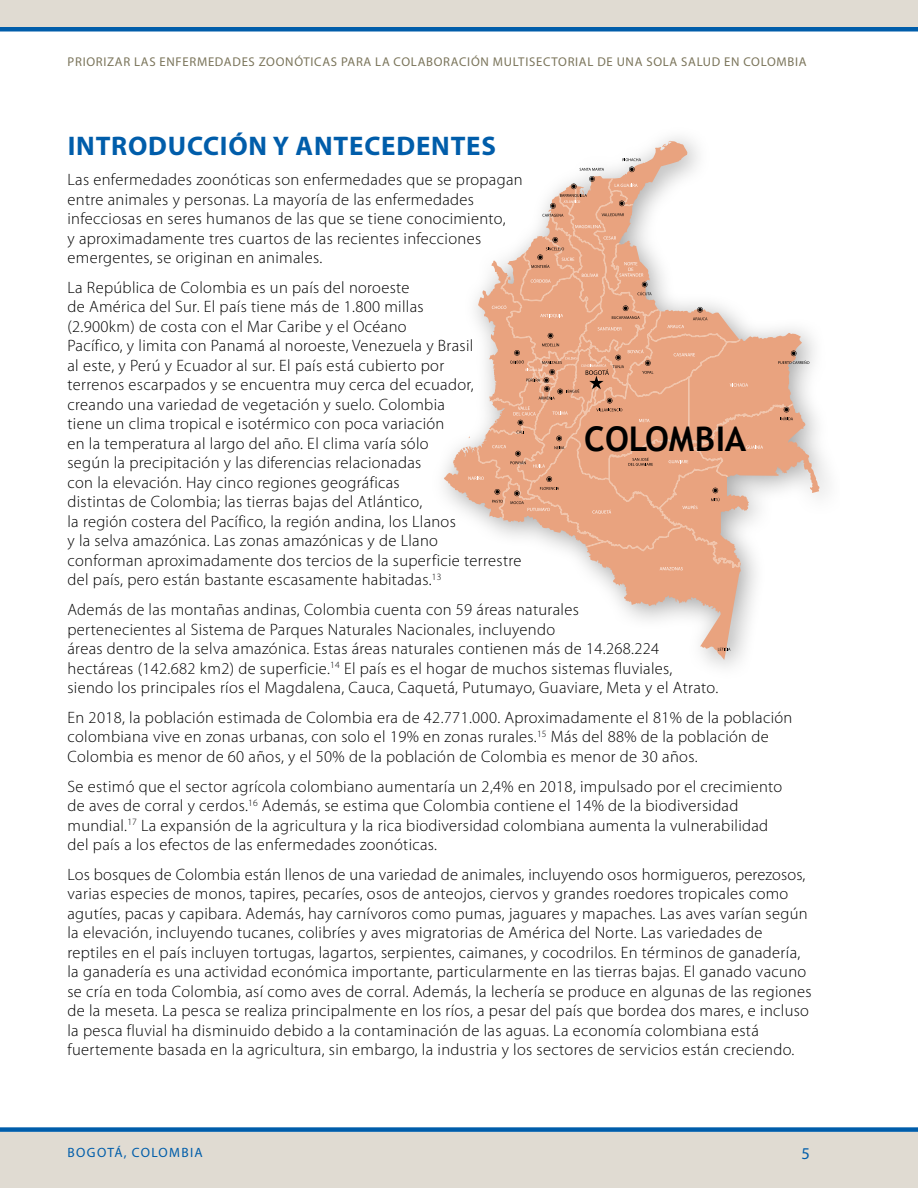
<style>
.page{position:relative;width:918px;height:1188px;background:#fff}
.page>*{position:absolute;margin:0;border:0;box-sizing:border-box;transform-origin:0 0}
.t1{font:700 34.05px "Trebuchet MS";color:#000}
.t2{font:700 27px "Myriad Pro";letter-spacing:.03em;color:#005daa}
.Body_Text{font:300 16.5px/19.5px "Myriad Pro";letter-spacing:.02em;color:#000}
.t3{font:16.5px "Myriad Pro";color:#005daa}
.t4{font:13.5px "Myriad Pro";letter-spacing:.1em;color:#005daa}
.t5{font:12.75px "Myriad Pro";letter-spacing:.055em;color:#7b755b}
</style>
<div class="page">
<div style="left:0;top:1132px;width:918px;height:56px;background:#e0dbd2"></div>
<div style="left:0;top:0;width:918px;height:27px;background:#e0dbd2"></div>
<div style="left:0;top:1127px;width:918px;height:5px;background:#005daa"></div>
<div style="left:0;top:27px;width:918px;height:5px;background:#005daa"></div>
<svg style="left:444px;top:141px;width:376px;height:519px"></svg>
<svg style="left:477px;top:178px;width:316px;height:390px"></svg>
<svg style="left:604px;top:236px;width:12px;height:4px"></svg>
<svg style="left:575px;top:225px;width:26px;height:3px"></svg>
<svg style="left:531px;top:279px;width:20px;height:4px"></svg>
<svg style="left:540px;top:314px;width:23px;height:4px"></svg>
<svg style="left:674px;top:353px;width:21px;height:3px"></svg>
<svg style="left:730px;top:383px;width:18px;height:4px"></svg>
<svg style="left:746px;top:445px;width:17px;height:4px"></svg>
<svg style="left:669px;top:460px;width:19px;height:3px"></svg>
<svg style="left:682px;top:505px;width:15px;height:4px"></svg>
<svg style="left:660px;top:567px;width:23px;height:3px"></svg>
<svg style="left:492px;top:305px;width:14px;height:4px"></svg>
<svg style="left:533px;top:464px;width:12px;height:4px"></svg>
<svg style="left:468px;top:476px;width:16px;height:4px"></svg>
<svg style="left:592px;top:510px;width:19px;height:4px"></svg>
<svg style="left:582px;top:273px;width:16px;height:4px"></svg>
<svg style="left:667px;top:325px;width:17px;height:3px"></svg>
<svg style="left:623px;top:158px;width:18px;height:3px"></svg>
<svg style="left:628px;top:457px;width:25px;height:9px"></svg>
<svg style="left:718px;top:648px;width:12px;height:3px"></svg>
<svg style="left:517px;top:431px;width:8px;height:2px"></svg>
<svg style="left:492px;top:489px;width:11px;height:14px"></svg>
<svg style="left:510px;top:476px;width:49px;height:35px;background:#e1a180"></svg>
<svg style="left:492px;top:445px;width:34px;height:19px"></svg>
<svg style="left:554px;top:436px;width:10px;height:13px"></svg>
<svg style="left:711px;top:488px;width:8px;height:13px"></svg>
<svg style="left:778px;top:351px;width:31px;height:13px"></svg>
<svg style="left:780px;top:407px;width:13px;height:13px"></svg>
<svg style="left:693px;top:307px;width:14px;height:13px"></svg>
<svg style="left:612px;top:305px;width:28px;height:14px"></svg>
<svg style="left:619px;top:262px;width:33px;height:33px"></svg>
<svg style="left:531px;top:237px;width:43px;height:31px"></svg>
<svg style="left:542px;top:167px;width:96px;height:50px"></svg>
<svg style="left:510px;top:327px;width:143px;height:98px;background:#e3a381"></svg>
<p class="t5" style="left:68px;top:55px;width:740px">PRIORIZAR LAS ENFERMEDADES ZOONÓTICAS PARA LA COLABORACIÓN MULTISECTORIAL DE UNA SOLA SALUD EN COLOMBIA</p>
<h2 class="t2" style="left:68px;top:131px;width:430px">INTRODUCCIÓN Y ANTECEDENTES</h2>
<p class="Body_Text" style="left:68px;top:170px;width:457px">Las enfermedades zoonóticas son enfermedades que se propagan entre animales y personas. La mayoría de las enfermedades infecciosas en seres humanos de las que se tiene conocimiento,<br>y aproximadamente tres cuartos de las recientes infecciones emergentes, se originan en animales.</p>
<p class="Body_Text" style="left:68px;top:278px;width:455px">La República de Colombia es un país del noroeste<br>de América del Sur. El país tiene más de 1.800 millas<br>(2.900km) de costa con el Mar Caribe y el Océano<br>Pacífico, y limita con Panamá al noroeste, Venezuela y Brasil<br>al este, y Perú y Ecuador al sur. El país está cubierto por<br>terrenos escarpados y se encuentra muy cerca del ecuador, creando una variedad de vegetación y suelo. Colombia<br>tiene un clima tropical e isotérmico con poca variación<br>en la temperatura al largo del año. El clima varía sólo<br>según la precipitación y las diferencias relacionadas<br>con la elevación. Hay cinco regiones geográficas<br>distintas de Colombia; las tierras bajas del Atlántico,<br>la región costera del Pacífico, la región andina, los Llanos<br>y la selva amazónica. Las zonas amazónicas y de Llano<br>conforman aproximadamente dos tercios de la superficie terrestre del país, pero están bastante escasamente habitadas.<sup>13</sup></p>
<p class="Body_Text" style="left:68px;top:600px;width:652px">Además de las montañas andinas, Colombia cuenta con 59 áreas naturales<br>pertenecientes al Sistema de Parques Naturales Nacionales, incluyendo<br>áreas dentro de la selva amazónica. Estas áreas naturales contienen más de 14.268.224 hectáreas (142.682 km2) de superficie.<sup>14</sup> El país es el hogar de muchos sistemas fluviales, siendo los principales ríos el Magdalena, Cauca, Caquetá, Putumayo, Guaviare, Meta y el Atrato.</p>
<p class="Body_Text" style="left:68px;top:708px;width:726px">En 2018, la población estimada de Colombia era de 42.771.000. Aproximadamente el 81% de la población colombiana vive en zonas urbanas, con solo el 19% en zonas rurales.<sup>15</sup> Más del 88% de la población de<br>Colombia es menor de 60 años, y el 50% de la población de Colombia es menor de 30 años.</p>
<p class="Body_Text" style="left:68px;top:777px;width:716px">Se estimó que el sector agrícola colombiano aumentaría un 2,4% en 2018, impulsado por el crecimiento de aves de corral y cerdos.<sup>16</sup> Además, se estima que Colombia contiene el 14% de la biodiversidad mundial.<sup>17</sup> La expansión de la agricultura y la rica biodiversidad colombiana aumenta la vulnerabilidad del país a los efectos de las enfermedades zoonóticas.</p>
<p class="Body_Text" style="left:68px;top:865px;width:746px">Los bosques de Colombia están llenos de una variedad de animales, incluyendo osos hormigueros, perezosos, varias especies de monos, tapires, pecaríes, osos de anteojos, ciervos y grandes roedores tropicales como agutíes, pacas y capibara. Además, hay carnívoros como pumas, jaguares y mapaches. Las aves varían según la elevación, incluyendo tucanes, colibríes y aves migratorias de América del Norte. Las variedades de reptiles en el país incluyen tortugas, lagartos, serpientes, caimanes, y cocodrilos. En términos de ganadería, la ganadería es una actividad económica importante, particularmente en las tierras bajas. El ganado vacuno se cría en toda Colombia, así como aves de corral. Además, la lechería se produce en algunas de las regiones de la meseta. La pesca se realiza principalmente en los ríos, a pesar del país que bordea dos mares, e incluso la pesca fluvial ha disminuido debido a la contaminación de las aguas. La economía colombiana está fuertemente basada en la agricultura, sin embargo, la industria y los sectores de servicios están creciendo.</p>
<p class="t1" style="left:584px;top:417px;width:164px">COLOMBIA</p>
<p class="t4" style="left:68px;top:1145px;width:137px">BOGOTÁ, COLOMBIA</p>
<p class="t3" style="left:802px;top:1144px;width:10px">5</p>
</div>
